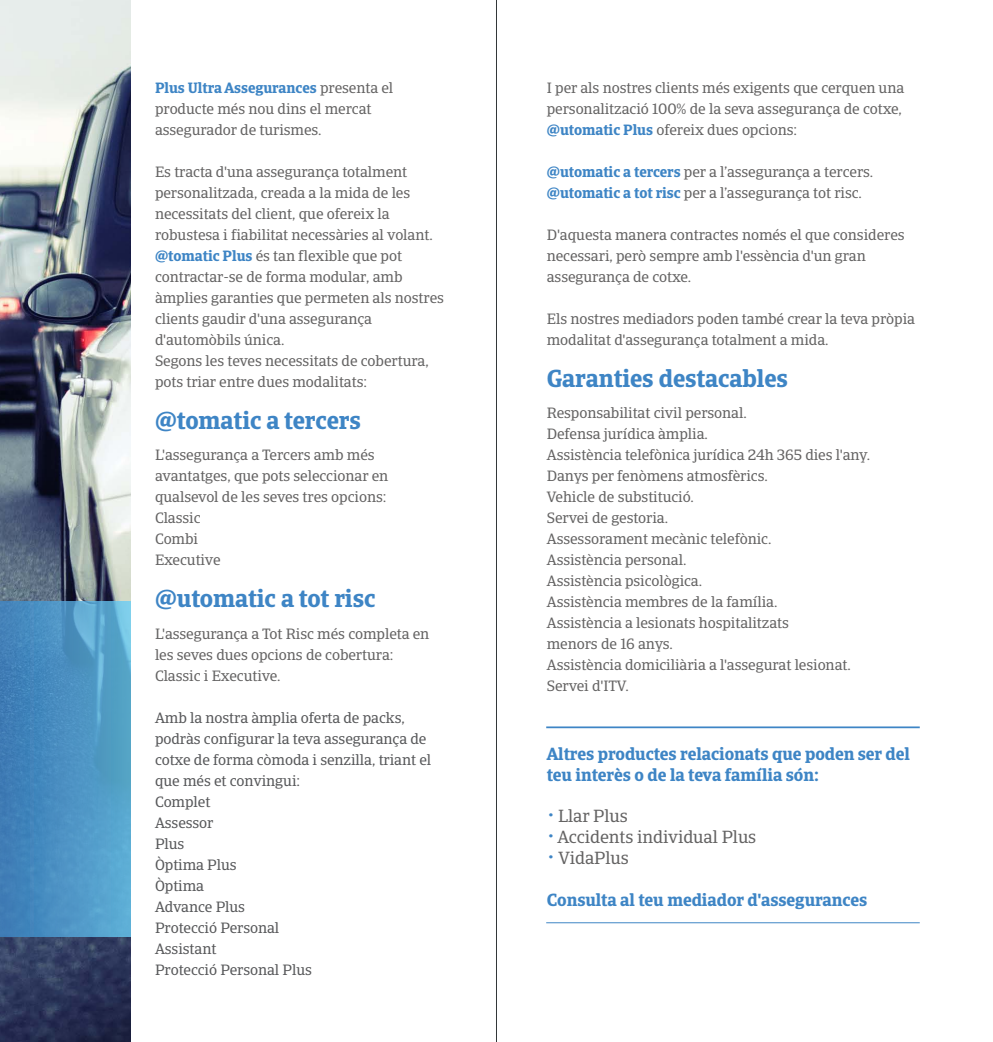
<style>
.page{position:relative;width:993px;height:1042px;background:#fff}
.page>*{position:absolute;margin:0;border:0;box-sizing:border-box;transform-origin:0 0}
.t1{font:700 24.5px "Catalana";letter-spacing:-.005em;color:#3e85c5}
.t2{font:700 17.5px/20.8px "Catalana";letter-spacing:-.005em;color:#3e85c5}
.t3{font:17.5px "Catalana";letter-spacing:-.005em;color:#646363}
.t4{font:14.88px/21px "Catalana";letter-spacing:-.005em;color:#646363}
.t5{font:14.88px/21px "Catalana";letter-spacing:-.005em;color:#57585a}
.s1{font-weight:700;color:#3e85c5}
.s2{font-size:19.25px;color:#3e85c5}
</style>
<div class="page">
<img style="left:0;top:0;width:130px;height:1042px">
<svg style="left:0;top:602px;width:130px;height:334px;background:#4b91c2"></svg>
<hr style="left:546px;top:922px;width:373px;height:1px;background:#3e85c5">
<hr style="left:546px;top:726px;width:373px;height:2px;background:#3e85c5">
<hr style="left:496px;top:0;width:1px;height:1042px;background:#333739">
<p class="t4" style="left:155px;top:77px;width:239px"><span class="s1">Plus Ultra Assegurances</span> presenta el producte més nou dins el mercat assegurador de turismes.</p>
<p class="t4" style="left:155px;top:161px;width:290px">Es tracta d'una assegurança totalment personalitzada, creada a la mida de les necessitats del client, que ofereix la robustesa i fiabilitat necessàries al volant. <span class="s1">@tomatic Plus</span> és tan flexible que pot contractar-se de forma modular, amb àmplies garanties que permeten als nostres clients gaudir d'una assegurança d'automòbils única.<br>Segons les teves necessitats de cobertura, pots triar entre dues modalitats:</p>
<h1 class="t1" style="left:155px;top:405px;width:207px">@tomatic a tercers</h1>
<p class="t4" style="left:155px;top:445px;width:235px">L'assegurança a Tercers amb més avantatges, que pots seleccionar en qualsevol de les seves tres opcions:<br>Classic<br>Combi<br>Executive</p>
<h1 class="t1" style="left:155px;top:583px;width:222px">@utomatic a tot risc</h1>
<p class="t4" style="left:155px;top:623px;width:276px">L'assegurança a Tot Risc més completa en les seves dues opcions de cobertura:<br>Classic i Executive.</p>
<p class="t5" style="left:155px;top:707px;width:278px">Amb la nostra àmplia oferta de packs, podràs configurar la teva assegurança de cotxe de forma còmoda i senzilla, triant el que més et convingui:<br>Complet<br>Assessor<br>Plus<br>Òptima Plus<br>Òptima<br>Advance Plus<br>Protecció Personal<br>Assistant<br>Protecció Personal Plus</p>
<p class="t4" style="left:546px;top:77px;width:359px">I per als nostres clients més exigents que cerquen una personalització 100% de la seva assegurança de cotxe, <span class="s1">@utomatic Plus</span> ofereix dues opcions:</p>
<p class="t4" style="left:546px;top:161px;width:328px"><span class="s1">@utomatic a tercers</span> per a l’assegurança a tercers. <span class="s1">@utomatic a tot risc</span> per a l’assegurança tot risc.</p>
<p class="t4" style="left:546px;top:224px;width:359px">D'aquesta manera contractes només el que consideres necessari, però sempre amb l'essència d'un gran assegurança de cotxe.</p>
<p class="t4" style="left:546px;top:308px;width:370px">Els nostres mediadors poden també crear la teva pròpia modalitat d'assegurança totalment a mida.</p>
<h1 class="t1" style="left:546px;top:363px;width:243px">Garanties destacables</h1>
<p class="t4" style="left:546px;top:403px;width:325px">Responsabilitat civil personal.<br>Defensa jurídica àmplia.<br>Assistència telefònica jurídica 24h 365 dies l'any.<br>Danys per fenòmens atmosfèrics.<br>Vehicle de substitució.<br>Servei de gestoria.<br>Assessorament mecànic telefònic.<br>Assistència personal.<br>Assistència psicològica.<br>Assistència membres de la família.<br>Assistència a lesionats hospitalitzats<br>menors de 16 anys.<br>Assistència domiciliària a l'assegurat lesionat.<br>Servei d'ITV.</p>
<p class="t2" style="left:546px;top:743px;width:364px">Altres productes relacionats que poden ser del teu interès o de la teva família són:</p>
<p class="t3" style="left:547px;top:806px;width:81px"><span class="s2">•</span> Llar Plus</p>
<p class="t3" style="left:547px;top:827px;width:210px"><span class="s2">•</span> Accidents individual Plus</p>
<p class="t3" style="left:547px;top:848px;width:82px"><span class="s2">•</span> VidaPlus</p>
<p class="t2" style="left:546px;top:889px;width:322px">Consulta al teu mediador d'assegurances</p>
</div>
